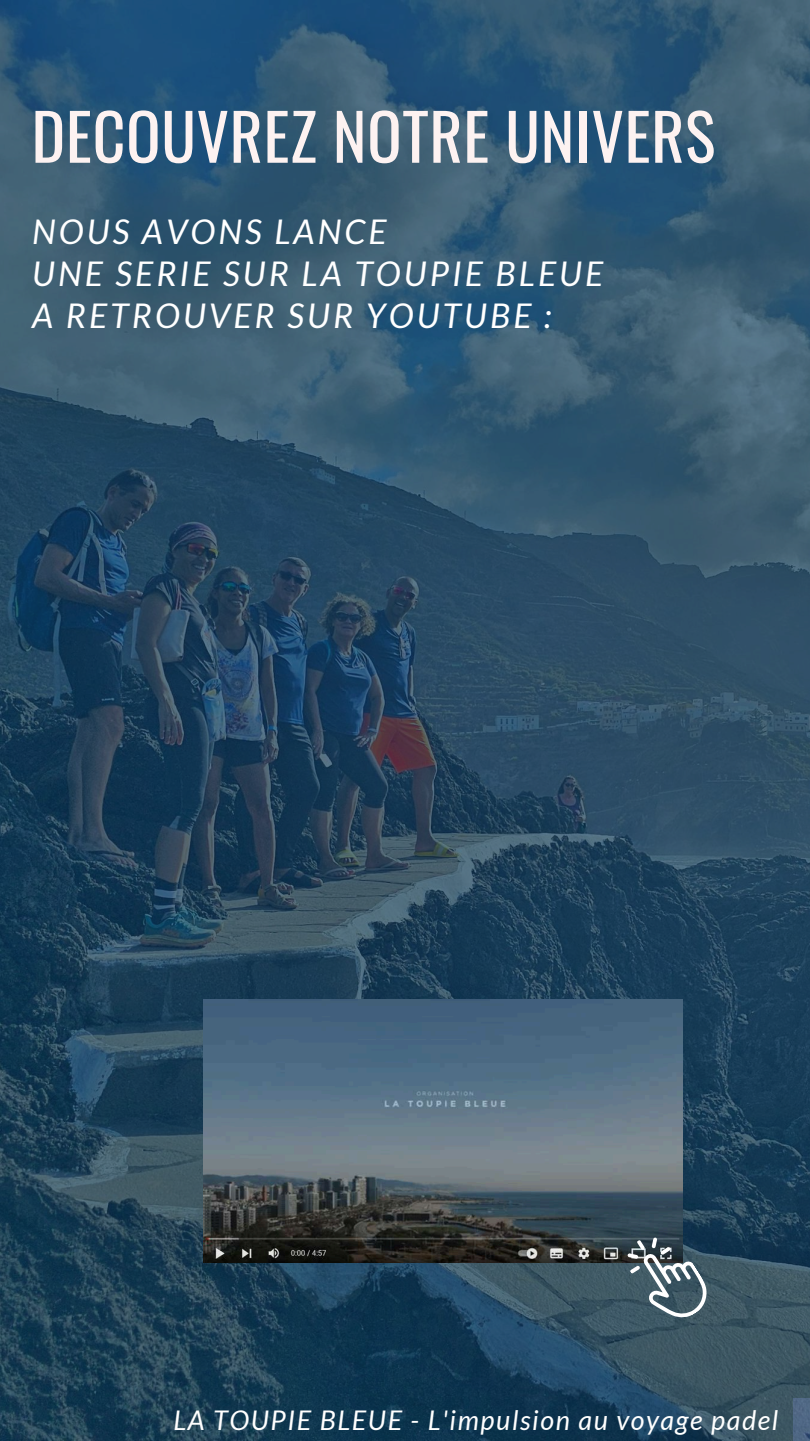
<style>
.page{position:relative;width:810px;height:1441px;background:#fff}
.page>*{position:absolute;margin:0;border:0;box-sizing:border-box;transform-origin:0 0}
.t1{font:64px "Oswald";letter-spacing:.01em;color:#fdf2f1}
.t2{font:italic 34px/42px "Lato";letter-spacing:.09em;color:#fff}
.t3{font:italic 27.1px "Lato";letter-spacing:.06em;color:#fff}
</style>
<div class="page">
<img style="left:0;top:0;width:810px;height:1440px">
<img style="left:203px;top:999px;width:480px;height:262px">
<svg style="left:627px;top:1236px;width:89px;height:94px"></svg>
<h1 class="t1" style="left:31px;top:86px;width:685px">DECOUVREZ NOTRE UNIVERS</h1>
<p class="t2" style="left:32px;top:210px;width:573px">NOUS AVONS LANCE<br>UNE SERIE SUR LA TOUPIE BLEUE<br>A RETROUVER SUR YOUTUBE :</p>
<p class="t3" style="left:173px;top:1403px;width:606px">LA TOUPIE BLEUE - L'impulsion au voyage padel</p>
</div>
